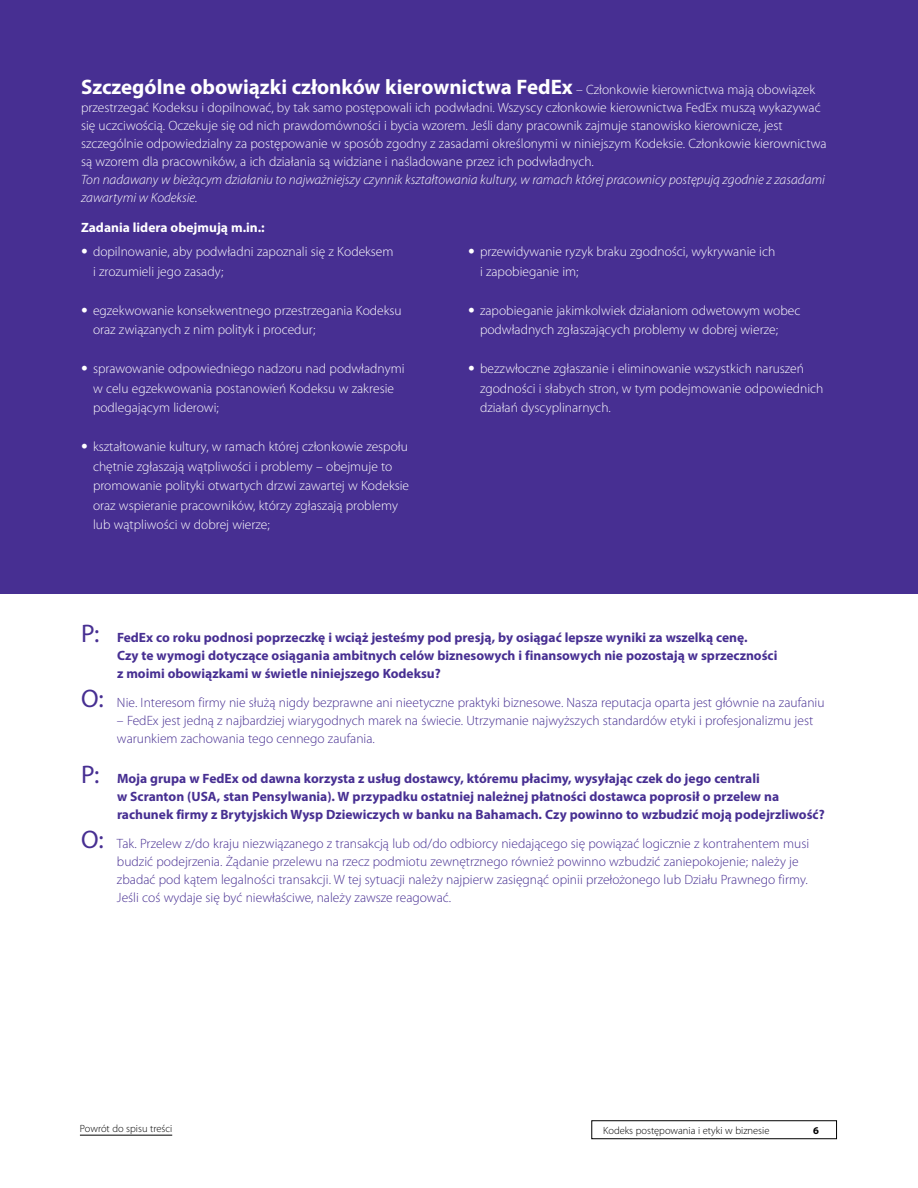
<style>
.page{position:relative;width:918px;height:1188px;background:#fff}
.page>*{position:absolute;margin:0;border:0;box-sizing:border-box;transform-origin:0 0}
.t1{font:700 21px "Myriad Pro";color:#fff}
.t2{font:300 13.5px/19.5px "Myriad Pro";color:#fff}
.t3{font:300 13.5px/18px "Myriad Pro";color:#472f92}
.t4{font:700 13.5px/18px "Myriad Pro";color:#472f92}
.t5{font:italic 300 13.5px/18px "Myriad Pro";color:#fff}
.t6{font:700 13.5px "Myriad Pro";color:#fff}
.t7{font:300 10.5px "Myriad Pro";color:#000}
.t8{font:700 10.5px "Myriad Pro";color:#000}
.s1{font-weight:300;font-size:13.5px}
.s2{font-family:"Univers"}
.s3{font-weight:400;font-size:25.5px}
</style>
<div class="page">
<div style="left:592px;top:1121px;width:245px;height:18px;border:1px solid #000"></div>
<hr style="left:80px;top:1135px;width:92px;height:1px;background:#000">
<div style="left:0;top:0;width:918px;height:594px;background:#472f92"></div>
<h1 class="t1" style="left:81px;top:73px;width:736px">Szczególne obowiązki członków kierownictwa FedEx <span class="s1">– Członkowie kierownictwa mają obowiązek</span></h1>
<p class="t2" style="left:81px;top:98px;width:747px;line-height:18px">przestrzegać Kodeksu i dopilnować, by tak samo postępowali ich podwładni. Wszyscy członkowie kierownictwa FedEx muszą wykazywać się uczciwością. Oczekuje się od nich prawdomówności i bycia wzorem. Jeśli dany pracownik zajmuje stanowisko kierownicze, jest szczególnie odpowiedzialny za postępowanie w sposób zgodny z zasadami określonymi w niniejszym Kodeksie. Członkowie kierownictwa są wzorem dla pracowników, a ich działania są widziane i naśladowane przez ich podwładnych.</p>
<p class="t5" style="left:81px;top:171px;width:745px">Ton nadawany w bieżącym działaniu to najważniejszy czynnik kształtowania kultury, w ramach której pracownicy postępują zgodnie z zasadami zawartymi w Kodeksie.</p>
<p class="t6" style="left:81px;top:218px;width:185px">Zadania lidera obejmują m.in.:</p>
<p class="t2" style="left:93px;top:242px;width:302px;text-indent:-12px"><span class="s2">•</span> dopilnowanie, aby podwładni zapoznali się z Kodeksem i zrozumieli jego zasady;</p>
<p class="t2" style="left:93px;top:301px;width:310px;text-indent:-12px"><span class="s2">•</span> egzekwowanie konsekwentnego przestrzegania Kodeksu oraz związanych z nim polityk i procedur;</p>
<p class="t2" style="left:93px;top:359px;width:313px;text-indent:-12px"><span class="s2">•</span> sprawowanie odpowiedniego nadzoru nad podwładnymi w celu egzekwowania postanowień Kodeksu w zakresie podlegającym liderowi;</p>
<p class="t2" style="left:93px;top:437px;width:318px;text-indent:-12px"><span class="s2">•</span> kształtowanie kultury, w ramach której członkowie zespołu chętnie zgłaszają wątpliwości i problemy – obejmuje to promowanie polityki otwartych drzwi zawartej w Kodeksie oraz wspieranie pracowników, którzy zgłaszają problemy lub wątpliwości w dobrej wierze;</p>
<p class="t2" style="left:480px;top:242px;width:297px;text-indent:-12px"><span class="s2">•</span> przewidywanie ryzyk braku zgodności, wykrywanie ich i zapobieganie im;</p>
<p class="t2" style="left:480px;top:301px;width:322px;text-indent:-12px"><span class="s2">•</span> zapobieganie jakimkolwiek działaniom odwetowym wobec podwładnych zgłaszających problemy w dobrej wierze;</p>
<p class="t2" style="left:480px;top:359px;width:345px;text-indent:-12px"><span class="s2">•</span> bezzwłoczne zgłaszanie i eliminowanie wszystkich naruszeń zgodności i słabych stron, w tym podejmowanie odpowiednich działań dyscyplinarnych.</p>
<p class="t4" style="left:117px;top:628px;width:662px;text-indent:-36px"><span class="s3">P:</span> FedEx co roku podnosi poprzeczkę i wciąż jesteśmy pod presją, by osiągać lepsze wyniki za wszelką cenę.<br>Czy te wymogi dotyczące osiągania ambitnych celów biznesowych i finansowych nie pozostają w sprzeczności z moimi obowiązkami w świetle niniejszego Kodeksu?</p>
<p class="t3" style="left:81px;top:693px;width:745px"><span class="s3">O:</span> Nie. Interesom firmy nie służą nigdy bezprawne ani nieetyczne praktyki biznesowe. Nasza reputacja oparta jest głównie na zaufaniu</p>
<p class="t3" style="left:117px;top:711px;width:698px">– FedEx jest jedną z najbardziej wiarygodnych marek na świecie. Utrzymanie najwyższych standardów etyki i profesjonalizmu jest warunkiem zachowania tego cennego zaufania.</p>
<p class="t4" style="left:117px;top:769px;width:709px;text-indent:-36px"><span class="s3">P:</span> Moja grupa w FedEx od dawna korzysta z usług dostawcy, któremu płacimy, wysyłając czek do jego centrali<br>w Scranton (USA, stan Pensylwania). W przypadku ostatniej należnej płatności dostawca poprosił o przelew na rachunek firmy z Brytyjskich Wysp Dziewiczych w banku na Bahamach. Czy powinno to wzbudzić moją podejrzliwość?</p>
<p class="t3" style="left:117px;top:834px;width:694px;text-indent:-36px"><span class="s3">O:</span> Tak. Przelew z/do kraju niezwiązanego z transakcją lub od/do odbiorcy niedającego się powiązać logicznie z kontrahentem musi budzić podejrzenia. Żądanie przelewu na rzecz podmiotu zewnętrznego również powinno wzbudzić zaniepokojenie; należy je zbadać pod kątem legalności transakcji. W tej sytuacji należy najpierw zasięgnąć opinii przełożonego lub Działu Prawnego firmy.<br>Jeśli coś wydaje się być niewłaściwe, należy zawsze reagować.</p>
<p class="t7" style="left:80px;top:1122px;width:94px">Powrót do spisu treści</p>
<p class="t7" style="left:603px;top:1124px;width:168px">Kodeks postępowania i etyki w biznesie</p>
<p class="t8" style="left:813px;top:1123px;width:7px">6</p>
</div>
